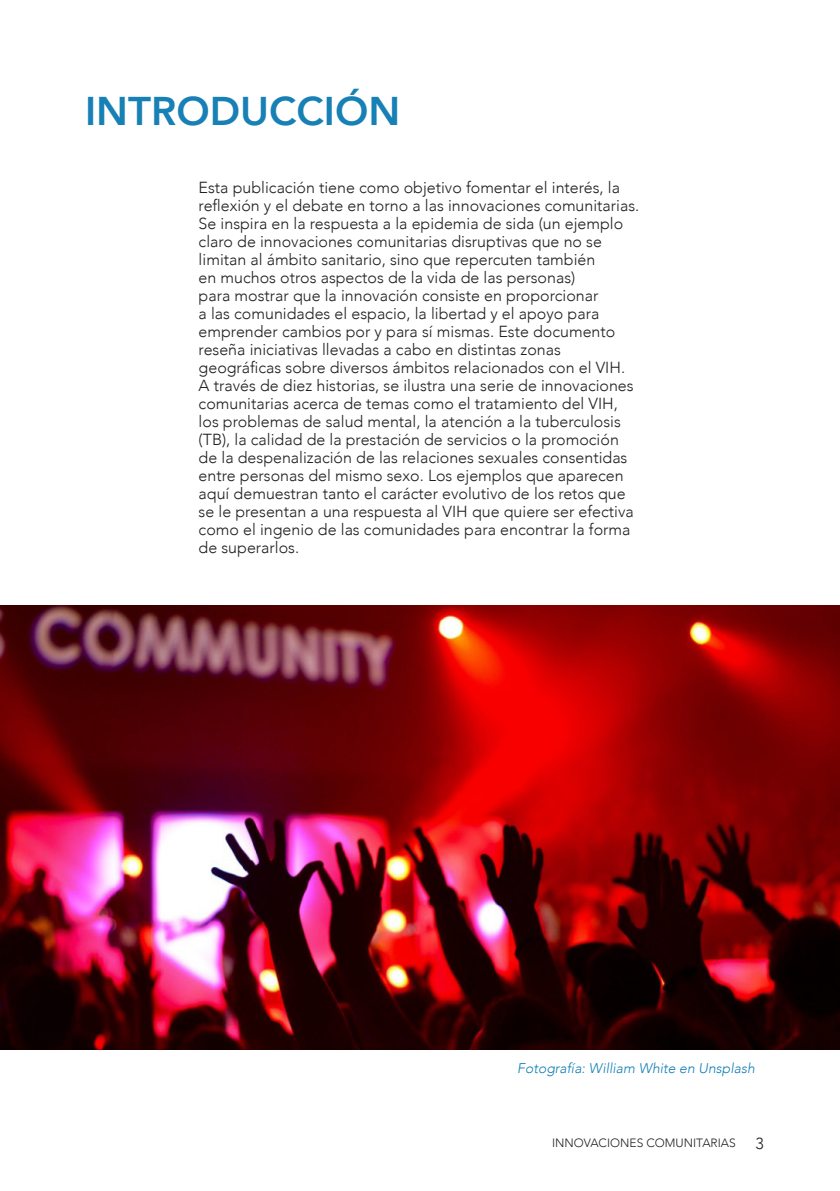
<style>
.page{position:relative;width:840px;height:1191px;background:#fff}
.page>*{position:absolute;margin:0;border:0;box-sizing:border-box;transform-origin:0 0}
.t1{font:800 40px "Avenir";color:#1780b4}
.t2{font:300 16px/18px "Avenir";color:#231f20}
.t3{font:italic 300 14px "Avenir";color:#1780b4}
.t4{font:300 12px "Avenir";color:#231f20}
.s1{font-size:16px}
</style>
<div class="page">
<img style="left:0;top:605px;width:839px;height:444px">
<h1 class="t1" style="left:85px;top:80px;width:316px">INTRODUCCIÓN</h1>
<p class="t2" style="left:198px;top:179px;width:442px">Esta publicación tiene como objetivo fomentar el interés, la reflexión y el debate en torno a las innovaciones comunitarias.<br>Se inspira en la respuesta a la epidemia de sida (un ejemplo claro de innovaciones comunitarias disruptivas que no se limitan al ámbito sanitario, sino que repercuten también<br>en muchos otros aspectos de la vida de las personas)<br>para mostrar que la innovación consiste en proporcionar<br>a las comunidades el espacio, la libertad y el apoyo para emprender cambios por y para sí mismas. Este documento reseña iniciativas llevadas a cabo en distintas zonas geográficas sobre diversos ámbitos relacionados con el VIH.<br>A través de diez historias, se ilustra una serie de innovaciones comunitarias acerca de temas como el tratamiento del VIH, los problemas de salud mental, la atención a la tuberculosis (TB), la calidad de la prestación de servicios o la promoción de la despenalización de las relaciones sexuales consentidas entre personas del mismo sexo. Los ejemplos que aparecen aquí demuestran tanto el carácter evolutivo de los retos que se le presentan a una respuesta al VIH que quiere ser efectiva como el ingenio de las comunidades para encontrar la forma de superarlos.</p>
<p class="t3" style="left:517px;top:1059px;width:239px">Fotografía: William White en Unsplash</p>
<p class="t4" style="left:551px;top:1136px;width:213px">INNOVACIONES COMUNITARIAS <span class="s1">3</span></p>
</div>
